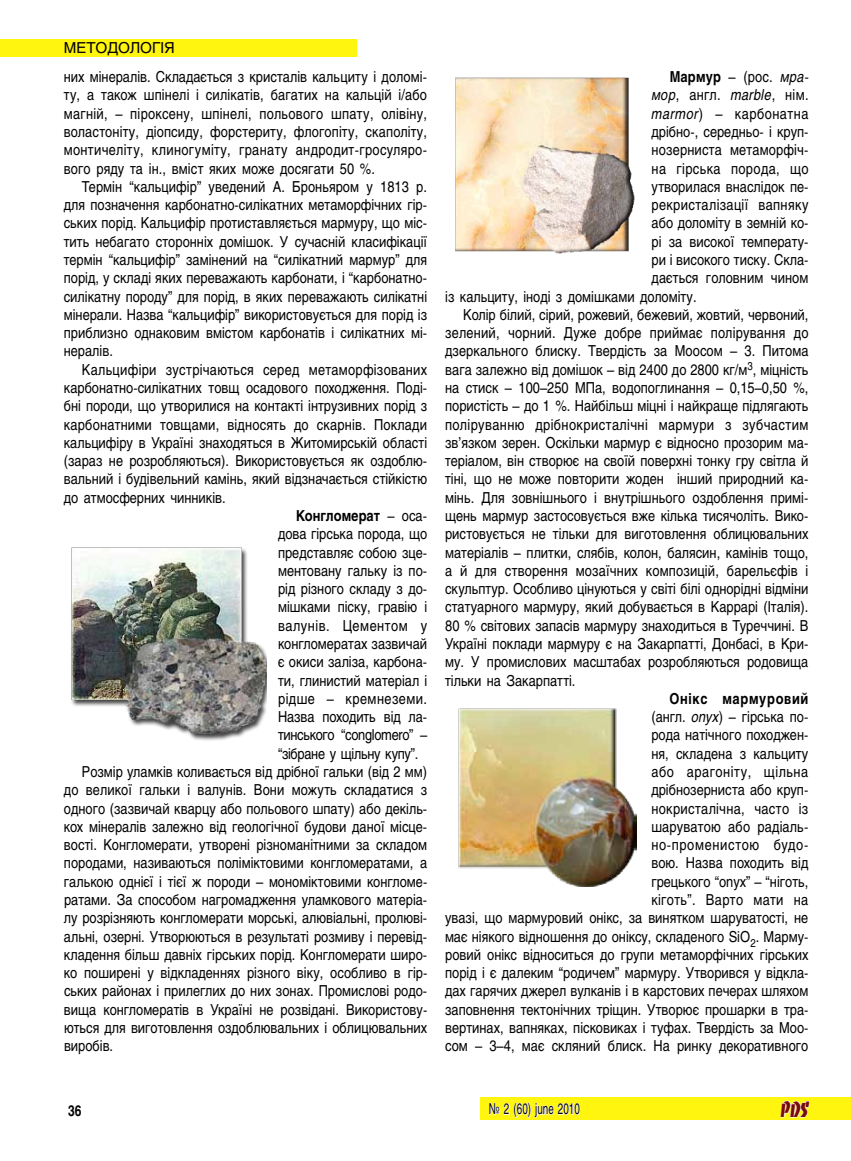
<style>
.page{position:relative;width:851px;height:1161px;background:#fff}
.page>*{position:absolute;margin:0;border:0;box-sizing:border-box;transform-origin:0 0}
.t1{font:22.5px "Banco Heavy C";color:#780b0f;scale:.8 1}
.t2{font:15px/18.3px "Helios";color:#000;text-align:justify;scale:.85 1}
.t3{font:15px/28.7px "Helios";color:#000}
.t4{font:15px "Helios";letter-spacing:.03em;color:#000;scale:.85 1}
.t5{font:15px "Helios";letter-spacing:.02em;color:#000;scale:.85 1}
.t6{font:15px "Helios";letter-spacing:-.025em;color:#000;scale:.85 1}
.t7{font:15px "Helios";letter-spacing:.025em;color:#000;scale:.85 1}
.t8{font:15px "Helios";letter-spacing:.035em;color:#000;scale:.85 1}
.t9{font:700 15px "Helios";letter-spacing:.005em;color:#000;scale:.85 1}
.t10{font:15px "Helios";letter-spacing:.04em;color:#000;scale:.85 1}
.t11{font:15px "Helios";color:#000;scale:.65 1}
.t12{font:700 15px "Helios";letter-spacing:.005em;color:#000;scale:.8 1}
.s1{font-weight:400}
.s2{font-weight:400;font-style:italic}
.s3{font-style:italic}
.s4{font-weight:700}
</style>
<div class="page">
<div style="left:480px;top:1097px;width:370px;height:23px;background:#fff50f"></div>
<svg style="left:780px;top:1100px;width:30px;height:18px"></svg>
<svg style="left:489px;top:1102px;width:91px;height:16px"></svg>
<div style="left:0;top:39px;width:357px;height:17px;background:#fff50f"></div>
<img style="left:455px;top:77px;width:180px;height:177px">
<img style="left:458px;top:708px;width:178px;height:178px">
<img style="left:71px;top:547px;width:196px;height:194px">
<p class="t3" style="left:64px;top:34px;width:365px">МЕТОДОЛОГІЯ<br>них мінералів. Складається з кристалів кальциту і доломі-</p>
<p class="t2" style="left:64px;top:86px;width:429px">ту, а також шпінелі і силікатів, багатих на кальцій і/або магній, – піроксену, шпінелі, польового шпату, олівіну, воластоніту, діопсиду, форстериту, флогопіту, скаполіту, монтичеліту, клиногуміту, гранату андродит-гросуляро&shy;вого ряду та ін., вміст яких може досягати 50 %.</p>
<p class="t2" style="left:64px;top:177px;width:429px;text-indent:18px">Термін “кальцифір” уведений А. Броньяром у 1813 р. для позначення карбонатно-силікатних метаморфічних гір&shy;ських порід. Кальцифір протиставляється мармуру, що міс&shy;тить небагато сторонніх домішок. У сучасній класифікації термін “кальцифір” замінений на “силікатний мармур” для порід, у складі яких переважають карбонати, і “карбонатно&shy;силікатну породу” для порід, в яких переважають силікатні мінерали. Назва “кальцифір” використовується для порід із приблизно однаковим вмістом карбонатів і силікатних мі&shy;нералів.</p>
<p class="t5" style="left:82px;top:360px;width:407px">Кальцифіри зустрічаються серед метаморфізованих</p>
<p class="t2" style="left:64px;top:378px;width:429px">карбонатно-силікатних товщ осадового походження. Поді-</p>
<p class="t2" style="left:64px;top:397px;width:429px">бні породи, що утворилися на контакті інтрузивних порід з</p>
<p class="t2" style="left:64px;top:415px;width:429px">карбонатними товщами, відносять до скарнів. Поклади</p>
<p class="t2" style="left:64px;top:433px;width:429px">кальцифіру в Україні знаходяться в Житомирській області</p>
<p class="t2" style="left:64px;top:451px;width:429px">(зараз не розробляються). Використовується як оздоблю-</p>
<p class="t2" style="left:64px;top:470px;width:429px">вальний і будівельний камінь, який відзначається стійкістю</p>
<p class="t2" style="left:64px;top:488px;width:192px">до атмосферних чинників.</p>
<p class="t9" style="left:296px;top:507px;width:156px">Конгломерат <span class="s1">– оса-</span></p>
<p class="t2" style="left:278px;top:525px;width:177px">дова гірська порода, що</p>
<p class="t2" style="left:278px;top:543px;width:177px">представляє собою зце-</p>
<p class="t2" style="left:278px;top:561px;width:177px">ментовану гальку із по-</p>
<p class="t2" style="left:278px;top:579px;width:177px">рід різного складу з до-</p>
<p class="t2" style="left:278px;top:598px;width:177px">мішками піску, гравію і</p>
<p class="t10" style="left:278px;top:616px;width:177px">валунів. Цементом у</p>
<p class="t2" style="left:278px;top:634px;width:177px">конгломератах зазвичай</p>
<p class="t2" style="left:278px;top:653px;width:177px">є окиси заліза, карбона-</p>
<p class="t2" style="left:278px;top:671px;width:177px">ти, глинистий матеріал і</p>
<p class="t8" style="left:278px;top:690px;width:177px">рідше – кремнеземи.</p>
<p class="t2" style="left:278px;top:707px;width:177px">Назва походить від ла-</p>
<p class="t6" style="left:278px;top:726px;width:177px">тинського “conglomero” –</p>
<p class="t6" style="left:278px;top:744px;width:166px">“зібране у щільну купу”.</p>
<p class="t2" style="left:82px;top:762px;width:407px">Розмір уламків коливається від дрібної гальки (від 2 мм)</p>
<p class="t2" style="left:64px;top:781px;width:429px">до великої гальки і валунів. Вони можуть складатися з</p>
<p class="t2" style="left:64px;top:799px;width:429px">одного (зазвичай кварцу або польового шпату) або декіль-</p>
<p class="t2" style="left:64px;top:817px;width:429px">кох мінералів залежно від геологічної будови даної місце-</p>
<p class="t2" style="left:64px;top:835px;width:429px">вості. Конгломерати, утворені різноманітними за складом</p>
<p class="t2" style="left:64px;top:854px;width:429px">породами, називаються поліміктовими конгломератами, а</p>
<p class="t2" style="left:64px;top:872px;width:429px">галькою однієї і тієї ж породи – мономіктовими конгломе-</p>
<p class="t2" style="left:64px;top:890px;width:429px">ратами. За способом нагромадження уламкового матеріа-</p>
<p class="t2" style="left:64px;top:909px;width:429px">лу розрізняють конгломерати морські, алювіальні, пролюві-</p>
<p class="t2" style="left:64px;top:927px;width:429px">альні, озерні. Утворюються в результаті розмиву і перевід-</p>
<p class="t2" style="left:64px;top:945px;width:429px">кладення більш давніх гірських порід. Конгломерати широ-</p>
<p class="t2" style="left:64px;top:963px;width:429px">ко поширені у відкладеннях різного віку, особливо в гір-</p>
<p class="t2" style="left:64px;top:982px;width:429px">ських районах і прилеглих до них зонах. Промислові родо-</p>
<p class="t2" style="left:64px;top:1000px;width:429px">вища конгломератів в Україні не розвідані. Використову-</p>
<p class="t2" style="left:64px;top:1018px;width:429px">ються для виготовлення оздоблювальних і облицювальних</p>
<p class="t2" style="left:64px;top:1037px;width:59px">виробів.</p>
<p class="t9" style="left:669px;top:68px;width:165px">Мармур <span class="s1">– (рос.</span> <span class="s2">мра-</span></p>
<p class="t2" style="left:651px;top:86px;width:186px"><span class="s3">мор</span>, англ. <span class="s3">marble</span>, нім.</p>
<p class="t8" style="left:651px;top:104px;width:186px"><span class="s3">marmor</span>) – карбонатна</p>
<p class="t2" style="left:651px;top:122px;width:186px">дрібно-, середньо- і круп-</p>
<p class="t2" style="left:651px;top:141px;width:186px">нозерниста метаморфіч-</p>
<p class="t7" style="left:651px;top:159px;width:186px">на гірська порода, що</p>
<p class="t2" style="left:651px;top:177px;width:186px">утворилася внаслідок пе-</p>
<p class="t7" style="left:651px;top:196px;width:186px">рекристалізації вапняку</p>
<p class="t2" style="left:651px;top:214px;width:186px">або доломіту в земній ко-</p>
<p class="t2" style="left:651px;top:232px;width:186px">рі за високої температу-</p>
<p class="t2" style="left:651px;top:250px;width:186px">ри і високого тиску. Скла-</p>
<p class="t2" style="left:651px;top:269px;width:186px">дається головним чином</p>
<p class="t2" style="left:445px;top:287px;width:297px">із кальциту, іноді з домішками доломіту.</p>
<p class="t2" style="left:463px;top:305px;width:407px">Колір білий, сірий, рожевий, бежевий, жовтий, червоний,</p>
<p class="t2" style="left:445px;top:324px;width:429px">зелений, чорний. Дуже добре приймає полірування до</p>
<p class="t2" style="left:445px;top:342px;width:429px">дзеркального блиску. Твердість за Моосом – 3. Питома</p>
<p class="t2" style="left:445px;top:360px;width:428px">вага залежно від домішок – від 2400 до 2800 кг/м<sup>3</sup>, міцність</p>
<p class="t2" style="left:445px;top:378px;width:429px">на стиск – 100–250 МПа, водопоглинання – 0,15–0,50 %,</p>
<p class="t2" style="left:445px;top:397px;width:429px">пористість – до 1 %. Найбільш міцні і найкраще підлягають</p>
<p class="t4" style="left:445px;top:415px;width:429px">поліруванню дрібнокристалічні мармури з зубчастим</p>
<p class="t2" style="left:445px;top:433px;width:429px">зв’язком зерен. Оскільки мармур є відносно прозорим ма-</p>
<p class="t2" style="left:445px;top:451px;width:429px">теріалом, він створює на своїй поверхні тонку гру світла й</p>
<p class="t2" style="left:445px;top:470px;width:429px">тіні, що не може повторити жоден інший природний ка-</p>
<p class="t2" style="left:445px;top:488px;width:429px">мінь. Для зовнішнього і внутрішнього оздоблення примі-</p>
<p class="t2" style="left:445px;top:506px;width:429px">щень мармур застосовується вже кілька тисячоліть. Вико-</p>
<p class="t2" style="left:445px;top:525px;width:429px">ристовується не тільки для виготовлення облицювальних</p>
<p class="t2" style="left:445px;top:543px;width:429px">матеріалів – плитки, слябів, колон, балясин, камінів тощо,</p>
<p class="t2" style="left:445px;top:561px;width:429px">а й для створення мозаїчних композицій, барельєфів і</p>
<p class="t2" style="left:445px;top:579px;width:429px">скульптур. Особливо цінуються у світі білі однорідні відміни</p>
<p class="t2" style="left:445px;top:598px;width:429px">статуарного мармуру, який добувається в Каррарі (Італія).</p>
<p class="t2" style="left:445px;top:616px;width:429px">80 % світових запасів мармуру знаходиться в Туреччині. В</p>
<p class="t2" style="left:445px;top:634px;width:429px">Україні поклади мармуру є на Закарпатті, Донбасі, в Кри-</p>
<p class="t2" style="left:445px;top:653px;width:429px">му. У промислових масштабах розробляються родовища</p>
<p class="t2" style="left:445px;top:671px;width:155px">тільки на Закарпатті.</p>
<p class="t2" style="left:445px;top:689px;width:429px;text-align:right"><span class="s4">Онікс мармуровий<br></span>(англ. <span class="s3">onyx</span>) – гірська по-<br>рода натічного походжен-<br>ня, складена з кальциту<br>або арагоніту, щільна<br>дрібнозерниста або круп-<br>нокристалічна, часто із<br>шаруватою або радіаль-<br>но-променистою будо-<br>вою. Назва походить від<br>грецького “onyx” – “ніготь,<br>кіготь”. Варто мати на<br>увазі, що мармуровий онікс, за винятком шаруватості, не має ніякого відношення до оніксу, складеного SiO<sub>2</sub>. Марму&shy;ровий онікс відноситься до групи метаморфічних гірських порід і є далеким “родичем” мармуру. Утворився у відкла&shy;дах гарячих джерел вулканів і в карстових печерах шляхом заповнення тектонічних тріщин. Утворює прошарки в тра&shy;вертинах, вапняках, пісковиках і туфах. Твердість за Моо&shy;сом – 3–4, має скляний блиск. На ринку декоративного</p>
<p class="t12" style="left:68px;top:1102px;width:18px">36</p>
<p class="t11" style="left:488px;top:1100px;width:142px">№ 2 (60) june 2010</p>
<h1 class="t1" style="left:780px;top:1096px;width:36px">PDS</h1>
</div>
